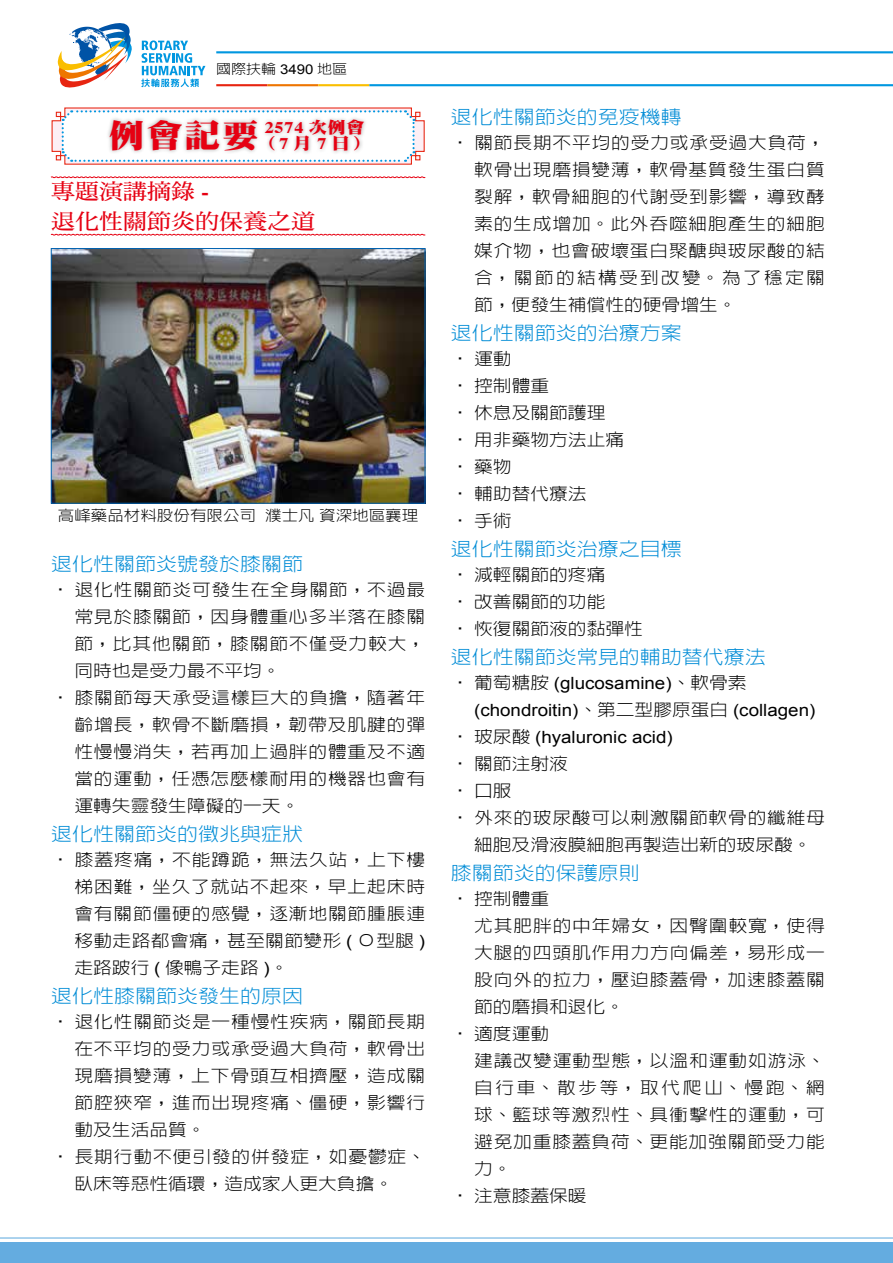
<style>
.page{position:relative;width:893px;height:1263px;background:#fff}
.page>*{position:absolute;margin:0;border:0;box-sizing:border-box;transform-origin:0 0}
.t1{font:32.4px "DF Ming Std W12";color:#e60012;scale:1.11 1}
.t2{font:21.6px/30px "DF Ming Std W7";color:#e60012;scale:1.11 1}
.t3{font:300 18.9px "AR Hei B5";color:#008cd6;scale:1.11 1}
.t4{font:300 16.8px/27px "AR Hei B5";letter-spacing:.045em;color:#000;text-align:justify;scale:1.11 1}
.t5{font:16.8px/27px "Arial";color:#000;scale:1.11 1}
.t6{font:300 16.8px "AR Hei B5";color:#000;scale:1.11 1}
.t7{font:16.2px "DF Ming Std W12";color:#e60012;scale:1.11 1}
.t8{font:300 14.85px "AR Hei B5";color:#000;scale:1.11 1}
.t9{font:300 13.5px "AR Hei B5";color:#000;scale:1.11 1}
.s1{font-family:"Arial";font-weight:400}
.s2{font-family:"Times";font-weight:700}
.s3{font-family:"AR Hei B5";font-weight:300}
</style>
<div class="page">
<hr style="left:216px;top:84px;width:51px;height:2px;background:#e72410">
<hr style="left:267px;top:84px;width:51px;height:2px;background:#ee7500">
<hr style="left:318px;top:84px;width:51px;height:2px;background:#fabe00">
<hr style="left:369px;top:84px;width:524px;height:2px;background:#0097e0">
<hr style="left:216px;top:51px;width:677px;height:2px;background:#0097e0">
<div style="left:0;top:1242px;width:893px;height:21px;background:#64ace0"></div>
<hr style="left:0;top:1237px;width:893px;height:1px;background:#64ace0">
<svg style="left:58px;top:23px;width:74px;height:65px"></svg>
<svg style="left:141px;top:40px;width:64px;height:47px"></svg>
<svg style="left:51px;top:176px;width:375px;height:2px"></svg>
<svg style="left:51px;top:234px;width:375px;height:2px"></svg>
<svg style="left:51px;top:107px;width:374px;height:58px"></svg>
<div style="left:106px;top:116px;width:262px;height:40px;background:#000;opacity:.35"></div>
<img style="left:53px;top:250px;width:370px;height:251px">
<div style="left:51px;top:248px;width:374px;height:255px;border:1px solid #0062b1"></div>
<p class="t9" style="left:216px;top:63px;width:119px">國際扶輪 <span class="s1">3490</span> 地區</p>
<h1 class="t1" style="left:109px;top:118px;width:232px">例會記要 <sup>2574</sup> <sup>次例會</sup></h1>
<p class="t7" style="left:261px;top:135px;width:99px">（<span class="s2">7</span>月<span class="s2">7</span>日）</p>
<p class="t2" style="left:51px;top:176px;width:239px">專題演講摘錄 <span class="s2">-<br></span>退化性關節炎的保養之道</p>
<p class="t8" style="left:58px;top:508px;width:326px">高峰藥品材料股份有限公司 濮士凡資深地區襄理</p>
<p class="t3" style="left:51px;top:555px;width:229px">退化性關節炎號發於膝關節</p>
<p class="t4" style="left:74px;top:576px;width:318px;text-indent:-23px">• 退化性關節炎可發生在全身關節，不過最常見於膝關節，因身體重心多半落在膝關節，比其他關節，膝關節不僅受力較大，同時也是受力最不平均。</p>
<p class="t4" style="left:74px;top:684px;width:317px;text-indent:-23px">• 膝關節每天承受這樣巨大的負擔，隨著年齡增長，軟骨不斷磨損，韌帶及肌腱的彈性慢慢消失，若再加上過胖的體重及不適當的運動，任憑怎麼樣耐用的機器也會有運轉失靈發生障礙的一天。</p>
<p class="t3" style="left:51px;top:825px;width:229px">退化性關節炎的徵兆與症狀</p>
<p class="t4" style="left:74px;top:846px;width:318px;text-indent:-23px">• 膝蓋疼痛，不能蹲跪，無法久站，上下樓梯困難，坐久了就站不起來，早上起床時會有關節僵硬的感覺，逐漸地關節腫脹連移動走路都會痛，甚至關節變形 <span class="s1">(</span> Ｏ型腿 <span class="s1">)</span>走路跛行 <span class="s1">(</span> 像鴨子走路 <span class="s1">)</span>。</p>
<p class="t3" style="left:51px;top:987px;width:229px">退化性膝關節炎發生的原因</p>
<p class="t4" style="left:74px;top:1008px;width:318px;text-indent:-23px">• 退化性關節炎是一種慢性疾病，關節長期在不平均的受力或承受過大負荷，軟骨出現磨損變薄，上下骨頭互相擠壓，造成關節腔狹窄，進而出現疼痛、僵硬，影響行動及生活品質。</p>
<p class="t4" style="left:51px;top:1143px;width:339px;text-align:center">• 長期行動不便引發的併發症，如憂鬱症、臥床等惡性循環，造成家人更大負擔。</p>
<p class="t3" style="left:451px;top:107px;width:210px">退化性關節炎的免疫機轉</p>
<p class="t4" style="left:474px;top:129px;width:318px;text-indent:-23px">• 關節長期不平均的受力或承受過大負荷，軟骨出現磨損變薄，軟骨基質發生蛋白質裂解，軟骨細胞的代謝受到影響，導致酵素的生成增加。此外吞噬細胞產生的細胞媒介物，也會破壞蛋白聚醣與玻尿酸的結合，關節的結構受到改變。為了穩定關節，便發生補償性的硬骨增生。</p>
<p class="t3" style="left:451px;top:323px;width:210px">退化性關節炎的治療方案</p>
<p class="t4" style="left:451px;top:345px;width:56px">• 運動</p>
<p class="t4" style="left:451px;top:372px;width:90px">• 控制體重</p>
<p class="t6" style="left:451px;top:404px;width:141px">• 休息及關節護理</p>
<p class="t6" style="left:451px;top:431px;width:158px">• 用非藥物方法止痛</p>
<p class="t4" style="left:451px;top:453px;width:56px">• 藥物</p>
<p class="t4" style="left:451px;top:480px;width:124px">• 輔助替代療法</p>
<p class="t4" style="left:451px;top:507px;width:56px">• 手術</p>
<p class="t3" style="left:451px;top:539px;width:210px">退化性關節炎治療之目標</p>
<p class="t6" style="left:451px;top:566px;width:141px">• 減輕關節的疼痛</p>
<p class="t6" style="left:451px;top:593px;width:141px">• 改善關節的功能</p>
<p class="t6" style="left:451px;top:620px;width:175px">• 恢復關節液的黏彈性</p>
<p class="t3" style="left:451px;top:647px;width:285px">退化性關節炎常見的輔助替代療法</p>
<p class="t5" style="left:474px;top:670px;width:309px;text-indent:-23px"><span class="s3">• 葡萄糖胺</span> (glucosamine)<span class="s3">、軟骨素</span>(chondroitin)<span class="s3">、第二型膠原蛋白</span> (collagen)</p>
<p class="t5" style="left:451px;top:724px;width:201px"><span class="s3">• 玻尿酸</span> (hyaluronic acid)</p>
<p class="t4" style="left:451px;top:750px;width:107px">• 關節注射液</p>
<p class="t4" style="left:451px;top:777px;width:56px">• 口服</p>
<p class="t4" style="left:451px;top:804px;width:339px;text-align:center">• 外來的玻尿酸可以刺激關節軟骨的纖維母細胞及滑液膜細胞再製造出新的玻尿酸。</p>
<p class="t3" style="left:451px;top:863px;width:172px">膝關節炎的保護原則</p>
<p class="t4" style="left:474px;top:885px;width:317px;text-align:left;text-indent:-23px">• 控制體重<br>尤其肥胖的中年婦女，因臀圍較寬，使得大腿的四頭肌作用力方向偏差，易形成一股向外的拉力，壓迫膝蓋骨，加速膝蓋關節的磨損和退化。</p>
<p class="t4" style="left:474px;top:1020px;width:318px;text-align:left;text-indent:-23px">• 適度運動<br>建議改變運動型態，以溫和運動如游泳、自行車、散步等，取代爬山、慢跑、網球、籃球等激烈性、具衝擊性的運動，可避免加重膝蓋負荷、更能加強關節受力能力。</p>
<p class="t4" style="left:451px;top:1182px;width:124px">• 注意膝蓋保暖</p>
</div>
